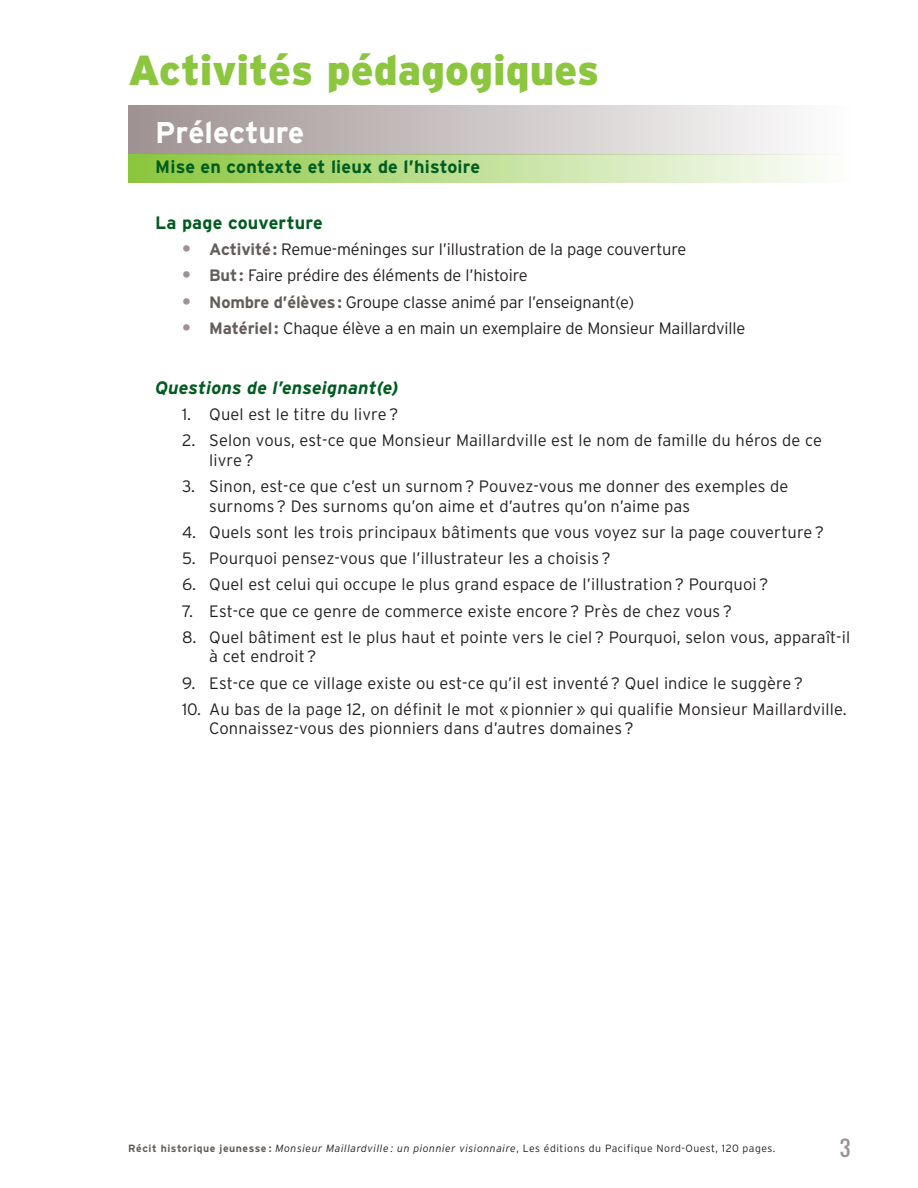
<style>
.page{position:relative;width:918px;height:1188px;background:#fff}
.page>*{position:absolute;margin:0;border:0;box-sizing:border-box;transform-origin:0 0}
.t1{font:900 42px "Interstate";color:#8bc63e}
.t2{font:700 30px "Interstate";color:#fff}
.t3{font:21px "Oswald";color:#9f9292}
.t4{font:700 18px "Interstate";letter-spacing:.01em;color:#015c20}
.t5{font:italic 700 18px "Interstate";letter-spacing:.01em;color:#015c20}
.t6{font:300 16.5px/19.5px "Interstate";letter-spacing:.01em;color:#231f20}
.t7{font:300 16.5px "Interstate";letter-spacing:-.01em;color:#231f20}
.t8{font:italic 300 10.5px "Interstate";letter-spacing:.05em;color:#231f20}
.s1{font-weight:700;font-size:18px;color:#9f9292}
.s2{font-weight:700;color:#645c58}
.s3{font-weight:700;font-style:normal;color:#645c58}
.s4{font-style:normal}
</style>
<div class="page">
<div style="left:128px;top:105px;width:722px;height:49px;background:linear-gradient(to right,#9e9191,#fdfdfd)"></div>
<div style="left:128px;top:154px;width:722px;height:29px;background:linear-gradient(to right,#8ac53d,#fdfefc)"></div>
<h1 class="t1" style="left:128px;top:46px;width:472px">Activités pédagogiques</h1>
<h2 class="t2" style="left:155px;top:115px;width:151px">Prélecture</h2>
<p class="t4" style="left:155px;top:157px;width:326px">Mise en contexte et lieux de l’histoire</p>
<p class="t4" style="left:155px;top:212px;width:169px">La page couverture</p>
<p class="t7" style="left:182px;top:240px;width:506px"><span class="s1">•</span> <span class="s2">Activité:</span> Remue-méninges sur l’illustration de la page couverture</p>
<p class="t7" style="left:182px;top:266px;width:347px"><span class="s1">•</span> <span class="s2">But:</span> Faire prédire des éléments de l’histoire</p>
<p class="t7" style="left:182px;top:293px;width:453px"><span class="s1">•</span> <span class="s2">Nombre d’élèves:</span> Groupe classe animé par l’enseignant(e)</p>
<p class="t7" style="left:182px;top:319px;width:565px"><span class="s1">•</span> <span class="s2">Matériel:</span> Chaque élève a en main un exemplaire de Monsieur Maillardville</p>
<p class="t5" style="left:155px;top:377px;width:245px">Questions de l’enseignant(e)</p>
<p class="t6" style="left:182px;top:404px;width:218px">1. Quel est le titre du livre ?</p>
<p class="t6" style="left:209px;top:431px;width:614px;text-indent:-27px">2. Selon vous, est-ce que Monsieur Maillardville est le nom de famille du héros de ce livre ?</p>
<p class="t6" style="left:209px;top:476px;width:581px;text-indent:-27px">3. Sinon, est-ce que c’est un surnom ? Pouvez-vous me donner des exemples de surnoms ? Des surnoms qu’on aime et d’autres qu’on n’aime pas</p>
<p class="t6" style="left:182px;top:522px;width:643px">4. Quels sont les trois principaux bâtiments que vous voyez sur la page couverture ?</p>
<p class="t6" style="left:182px;top:548px;width:430px">5. Pourquoi pensez-vous que l’illustrateur les a choisis ?</p>
<p class="t6" style="left:182px;top:575px;width:588px">6. Quel est celui qui occupe le plus grand espace de l’illustration ? Pourquoi ?</p>
<p class="t6" style="left:182px;top:601px;width:551px">7. Est-ce que ce genre de commerce existe encore ? Près de chez vous ?</p>
<p class="t6" style="left:209px;top:627px;width:642px;text-indent:-27px">8. Quel bâtiment est le plus haut et pointe vers le ciel ? Pourquoi, selon vous, apparaît-il à cet endroit ?</p>
<p class="t6" style="left:182px;top:673px;width:622px">9. Est-ce que ce village existe ou est-ce qu’il est inventé ? Quel indice le suggère ?</p>
<p class="t6" style="left:209px;top:699px;width:639px;text-indent:-27px">10. Au bas de la page 12, on définit le mot « pionnier » qui qualifie Monsieur Maillardville.<br>Connaissez-vous des pionniers dans d’autres domaines ?</p>
<p class="t8" style="left:128px;top:1143px;width:649px"><span class="s3">Récit historique jeunesse :</span> Monsieur Maillardville : un pionnier visionnaire<span class="s4">, Les éditions du Pacifique Nord-Ouest, 120 pages.</span></p>
<p class="t3" style="left:840px;top:1132px;width:12px">3</p>
</div>
